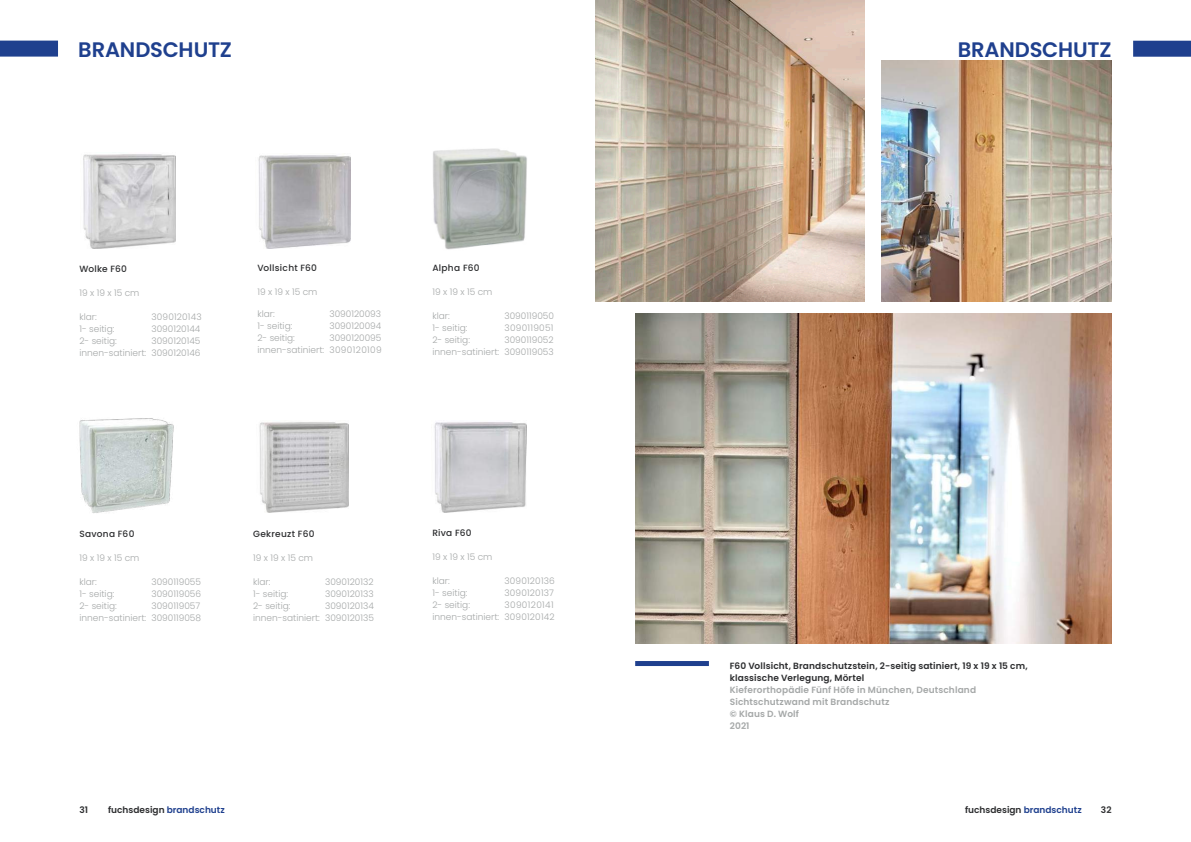
<style>
.page{position:relative;width:1191px;height:842px;background:#fff}
.page>*{position:absolute;margin:0;border:0;box-sizing:border-box;transform-origin:0 0}
.t1{font:600 21px "Poppins";letter-spacing:-.01em;color:#1f408e}
.t2{font:300 9px/12px "Poppins";color:#a5a8a8;text-align:right}
.t3{font:600 9px/12px "Poppins";letter-spacing:.01em;color:#2d2e30}
.t4{font:600 9px/12px "Poppins";letter-spacing:.015em;color:#a5a8a8}
.t5{font:300 9px/12px "Poppins";letter-spacing:.02em;color:#a5a8a8;text-align:right}
.t6{font:500 9px "Poppins";letter-spacing:.03em;color:#2d2e30}
.t7{font:300 9px "Poppins";letter-spacing:.03em;color:#a5a8a8}
.s1{color:#1f408e}
</style>
<div class="page">
<img style="left:635px;top:313px;width:476px;height:330px">
<div style="left:635px;top:661px;width:74px;height:5px;background:#1f408e"></div>
<img style="left:595px;top:0;width:270px;height:301px">
<img style="left:882px;top:60px;width:229px;height:241px">
<img style="left:258px;top:155px;width:93px;height:94px">
<img style="left:434px;top:422px;width:92px;height:91px">
<img style="left:83px;top:154px;width:93px;height:95px">
<img style="left:259px;top:422px;width:90px;height:91px">
<img style="left:79px;top:418px;width:95px;height:95px">
<img style="left:433px;top:148px;width:94px;height:102px">
<div style="left:0;top:41px;width:58px;height:16px;background:#1f408e"></div>
<div style="left:1133px;top:41px;width:58px;height:16px;background:#1f408e"></div>
<h1 class="t1" style="left:78px;top:37px;width:155px">BRANDSCHUTZ</h1>
<h1 class="t1" style="left:957px;top:37px;width:155px">BRANDSCHUTZ</h1>
<p class="t6" style="left:79px;top:265px;width:49px">Wolke F60</p>
<p class="t2" style="left:79px;top:287px;width:62px">19 x 19 x 15 cm</p>
<p class="t2" style="left:79px;top:311px;width:19px">klar:</p>
<p class="t5" style="left:151px;top:311px;width:52px">3090120143</p>
<p class="t2" style="left:79px;top:323px;width:37px">1- seitig:</p>
<p class="t2" style="left:151px;top:323px;width:50px">3090120144</p>
<p class="t2" style="left:79px;top:335px;width:39px">2- seitig:</p>
<p class="t2" style="left:79px;top:335px;width:123px">3090120145<br>innen-satiniert: 3090120146</p>
<p class="t6" style="left:257px;top:264px;width:61px">Vollsicht F60</p>
<p class="t2" style="left:257px;top:286px;width:62px">19 x 19 x 15 cm</p>
<p class="t2" style="left:257px;top:308px;width:19px">klar:</p>
<p class="t2" style="left:329px;top:308px;width:53px">3090120093</p>
<p class="t2" style="left:257px;top:320px;width:37px">1- seitig:</p>
<p class="t2" style="left:329px;top:320px;width:53px">3090120094</p>
<p class="t2" style="left:257px;top:332px;width:39px">2- seitig:</p>
<p class="t2" style="left:257px;top:332px;width:126px">3090120095<br>innen-satiniert: 3090120109</p>
<p class="t6" style="left:432px;top:264px;width:49px">Alpha F60</p>
<p class="t2" style="left:432px;top:286px;width:62px">19 x 19 x 15 cm</p>
<p class="t2" style="left:432px;top:310px;width:19px">klar:</p>
<p class="t2" style="left:504px;top:310px;width:51px">3090119050</p>
<p class="t2" style="left:432px;top:322px;width:37px">1- seitig:</p>
<p class="t7" style="left:504px;top:323px;width:51px">3090119051</p>
<p class="t2" style="left:432px;top:334px;width:39px">2- seitig:</p>
<p class="t2" style="left:432px;top:334px;width:123px">3090119052<br>innen-satiniert: 3090119053</p>
<p class="t6" style="left:79px;top:530px;width:56px">Savona F60</p>
<p class="t2" style="left:79px;top:551px;width:62px">19 x 19 x 15 cm</p>
<p class="t2" style="left:79px;top:575px;width:19px">klar:</p>
<p class="t2" style="left:151px;top:575px;width:51px">3090119055</p>
<p class="t2" style="left:79px;top:587px;width:37px">1- seitig:</p>
<p class="t2" style="left:151px;top:587px;width:51px">3090119056</p>
<p class="t2" style="left:79px;top:599px;width:39px">2- seitig:</p>
<p class="t2" style="left:79px;top:599px;width:123px">3090119057<br>innen-satiniert: 3090119058</p>
<p class="t6" style="left:253px;top:530px;width:63px">Gekreuzt F60</p>
<p class="t2" style="left:253px;top:552px;width:62px">19 x 19 x 15 cm</p>
<p class="t2" style="left:253px;top:576px;width:19px">klar:</p>
<p class="t2" style="left:325px;top:576px;width:50px">3090120132</p>
<p class="t2" style="left:253px;top:588px;width:37px">1- seitig:</p>
<p class="t2" style="left:325px;top:588px;width:50px">3090120133</p>
<p class="t2" style="left:253px;top:600px;width:39px">2- seitig:</p>
<p class="t2" style="left:253px;top:600px;width:122px">3090120134<br>innen-satiniert: 3090120135</p>
<p class="t6" style="left:432px;top:529px;width:41px">Riva F60</p>
<p class="t2" style="left:432px;top:551px;width:62px">19 x 19 x 15 cm</p>
<p class="t2" style="left:432px;top:575px;width:19px">klar:</p>
<p class="t5" style="left:504px;top:575px;width:52px">3090120136</p>
<p class="t2" style="left:432px;top:587px;width:37px">1- seitig:</p>
<p class="t5" style="left:504px;top:587px;width:51px">3090120137</p>
<p class="t2" style="left:432px;top:599px;width:39px">2- seitig:</p>
<p class="t5" style="left:432px;top:599px;width:124px">3090120141<br>innen-satiniert: 3090120142</p>
<p class="t3" style="left:730px;top:660px;width:299px">F60 Vollsicht, Brandschutzstein, 2-seitig satiniert, 19 x 19 x 15 cm, klassische Verlegung, Mörtel</p>
<p class="t4" style="left:730px;top:684px;width:248px">Kieferorthopädie Fünf Höfe in München, Deutschland<br>Sichtschutzwand mit Brandschutz<br>© Klaus D. Wolf<br>2021</p>
<p class="t3" style="left:79px;top:804px;width:10px">31</p>
<p class="t3" style="left:108px;top:804px;width:118px">fuchsdesign <span class="s1">brandschutz</span></p>
<p class="t3" style="left:965px;top:804px;width:118px">fuchsdesign <span class="s1">brandschutz</span></p>
<p class="t3" style="left:1101px;top:804px;width:12px">32</p>
</div>
